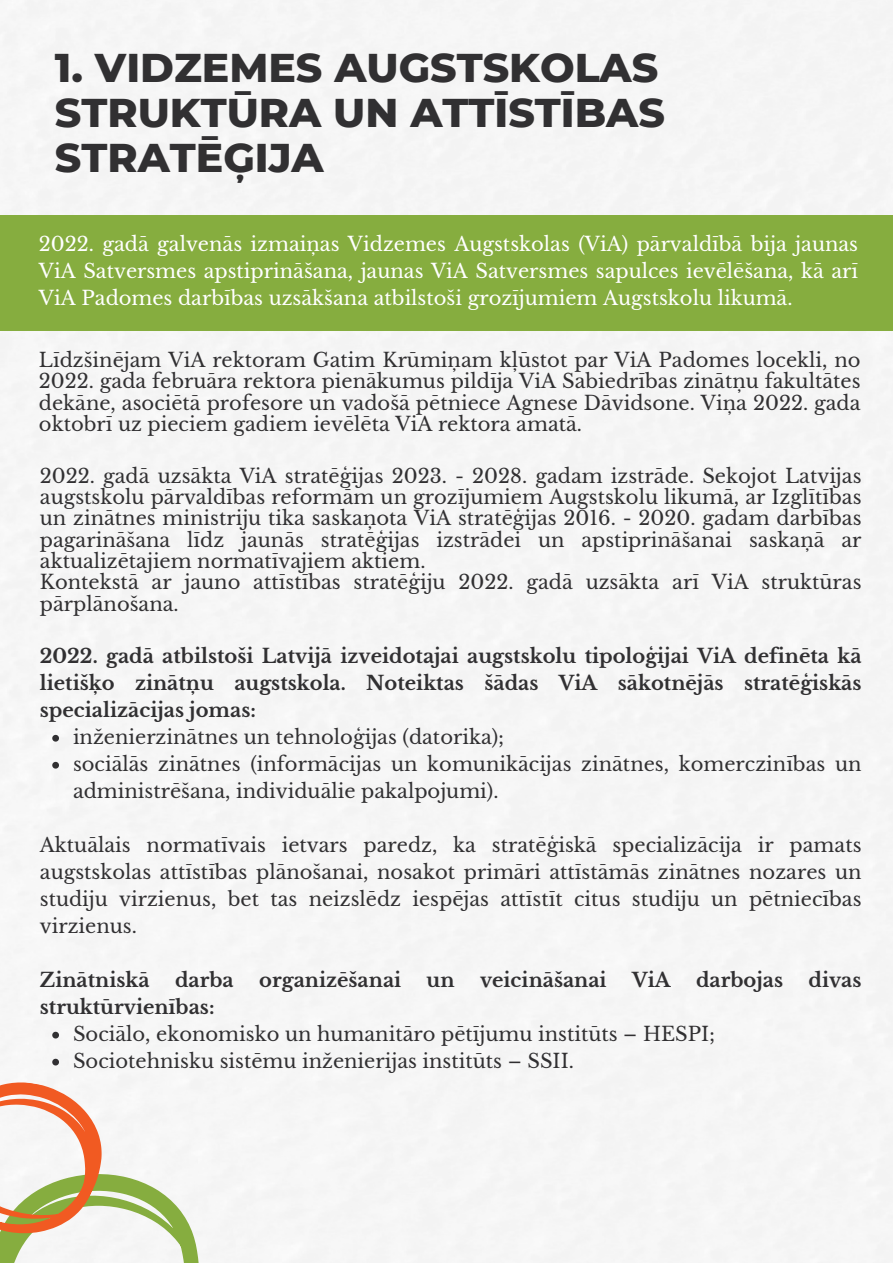
<style>
.page{position:relative;width:893px;height:1264px;background:#fff}
.page>*{position:absolute;margin:0;border:0;box-sizing:border-box;transform-origin:0 0}
.t1{font:800 40.95px/45px "Montserrat";color:#313032}
.t2{font:19.5px/21.3px "Libre Baskerville";color:#313032;text-align:justify}
.t3{font:700 19.5px/27px "Libre Baskerville";color:#313032;text-align:justify}
.t4{font:19.5px/27px "Libre Baskerville";color:#fff;text-align:justify}
</style>
<div class="page">
<div style="left:0;top:0;width:892px;height:1262px;background:#f6f6f6"></div>
<div style="left:0;top:215px;width:892px;height:115px;background:#86ad3f"></div>
<svg style="left:52px;top:735px;width:7px;height:6px"></svg>
<svg style="left:52px;top:761px;width:7px;height:7px"></svg>
<svg style="left:52px;top:1031px;width:7px;height:7px"></svg>
<svg style="left:52px;top:1058px;width:7px;height:7px"></svg>
<svg style="left:0;top:1072px;width:215px;height:190px"></svg>
<p class="t1" style="left:55px;top:45px;width:611px">1. VIDZEMES AUGSTSKOLAS<br>STRUKTŪRA UN ATTĪSTĪBAS<br>STRATĒĢIJA</p>
<p class="t4" style="left:39px;top:230px;width:820px">2022. gadā galvenās izmaiņas Vidzemes Augstskolas (ViA) pārvaldībā bija jaunas ViA Satversmes apstiprināšana, jaunas ViA Satversmes sapulces ievēlēšana, kā arī ViA Padomes darbības uzsākšana atbilstoši grozījumiem Augstskolu likumā.</p>
<p class="t2" style="left:39px;top:349px;width:823px">Līdzšinējam ViA rektoram Gatim Krūmiņam kļūstot par ViA Padomes locekli, no 2022. gada februāra rektora pienākumus pildīja ViA Sabiedrības zinātņu fakultātes dekāne, asociētā profesore un vadošā pētniece Agnese Dāvidsone. Viņa 2022. gada oktobrī uz pieciem gadiem ievēlēta ViA rektora amatā.</p>
<p class="t2" style="left:40px;top:465px;width:823px">2022. gadā uzsākta ViA stratēģijas 2023. - 2028. gadam izstrāde. Sekojot Latvijas augstskolu pārvaldības reformām un grozījumiem Augstskolu likumā, ar Izglītības un zinātnes ministriju tika saskaņota ViA stratēģijas 2016. - 2020. gadam darbības pagarināšana līdz jaunās stratēģijas izstrādei un apstiprināšanai saskaņā ar aktualizētajiem normatīvajiem aktiem.</p>
<p class="t2" style="left:40px;top:572px;width:823px">Kontekstā ar jauno attīstības stratēģiju 2022. gadā uzsākta arī ViA struktūras pārplānošana.</p>
<p class="t3" style="left:40px;top:642px;width:823px">2022. gadā atbilstoši Latvijā izveidotajai augstskolu tipoloģijai ViA definēta kā lietišķo zinātņu augstskola. Noteiktas šādas ViA sākotnējās stratēģiskās specializācijas jomas:</p>
<p class="t2" style="left:73px;top:726px;width:433px">inženierzinātnes un tehnoloģijas (datorika);</p>
<p class="t2" style="left:73px;top:750px;width:790px;line-height:27px">sociālās zinātnes (informācijas un komunikācijas zinātnes, komerczinības un administrēšana, individuālie pakalpojumi).</p>
<p class="t2" style="left:40px;top:831px;width:823px;line-height:27px">Aktuālais normatīvais ietvars paredz, ka stratēģiskā specializācija ir pamats augstskolas attīstības plānošanai, nosakot primāri attīstāmās zinātnes nozares un studiju virzienus, bet tas neizslēdz iespējas attīstīt citus studiju un pētniecības virzienus.</p>
<p class="t3" style="left:40px;top:966px;width:111px">Zinātniskā</p>
<p class="t3" style="left:175px;top:966px;width:60px">darba</p>
<p class="t3" style="left:259px;top:966px;width:143px">organizēšanai</p>
<p class="t3" style="left:426px;top:966px;width:29px">un</p>
<p class="t3" style="left:480px;top:966px;width:128px">veicināšanai</p>
<p class="t3" style="left:632px;top:966px;width:40px">ViA</p>
<p class="t3" style="left:696px;top:966px;width:89px">darbojas</p>
<p class="t3" style="left:808px;top:966px;width:54px">divas</p>
<p class="t3" style="left:40px;top:993px;width:176px">struktūrvienības:</p>
<p class="t2" style="left:73px;top:1023px;width:643px">Sociālo, ekonomisko un humanitāro pētījumu institūts – HESPI;</p>
<p class="t2" style="left:73px;top:1050px;width:502px">Sociotehnisku sistēmu inženierijas institūts – SSII.</p>
</div>
